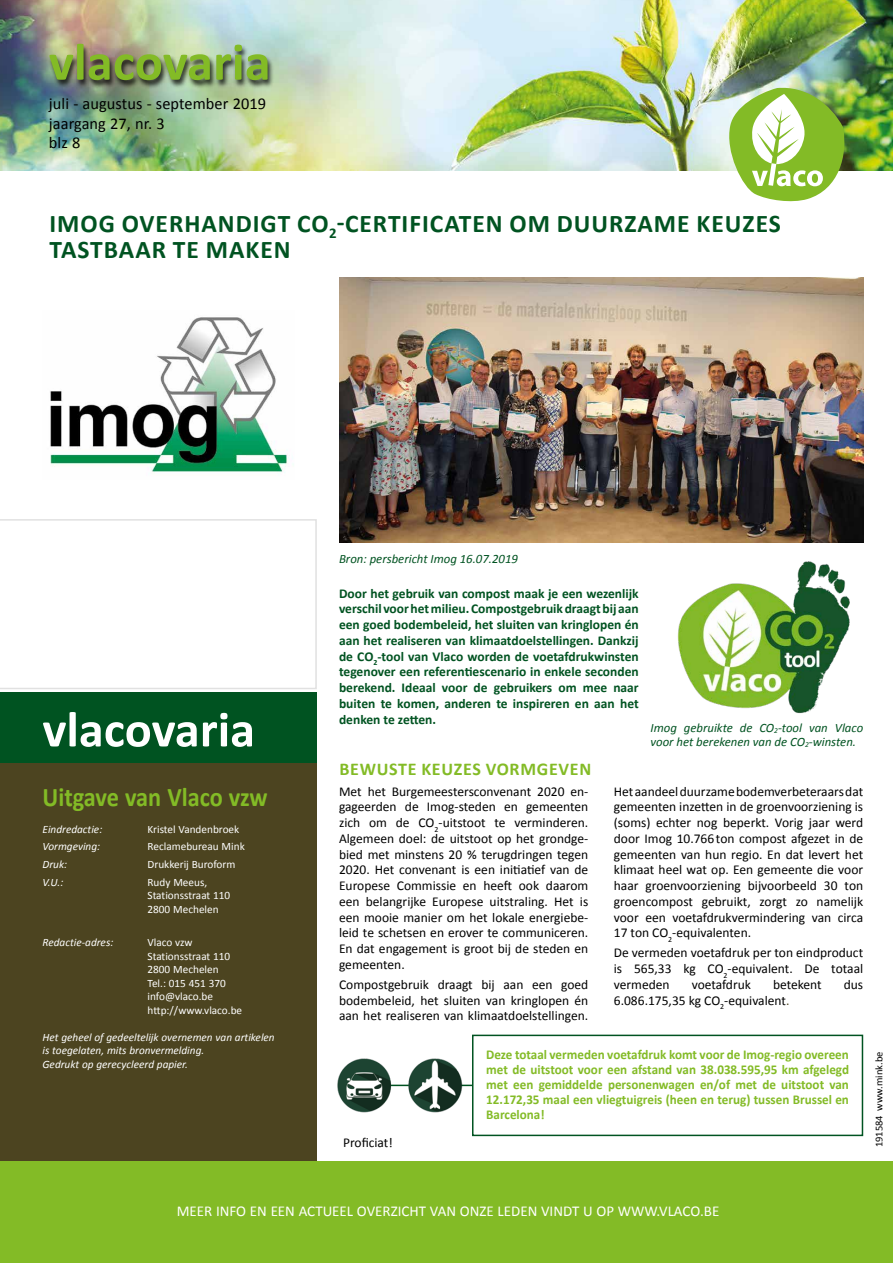
<style>
.page{position:relative;width:893px;height:1263px;background:#fff}
.page>*{position:absolute;margin:0;border:0;box-sizing:border-box;transform-origin:0 0}
.t1{font:700 52.8px "Calibri";color:#83bb26}
.t2{font:700 50.55px "Calibri";color:#fff}
.t3{font:700 27px "Calibri";color:#83bb26;scale:.9 1}
.t4{font:700 25.5px/25.5px "Calibri";letter-spacing:.04em;color:#005321}
.t5{font:700 18px "Calibri";letter-spacing:.04em;color:#83bb26}
.t6{font:16.5px/19.8px "Calibri";letter-spacing:.005em;color:#000}
.t7{font:15px "Calibri";color:#fff}
.t8{font:13.5px/15.8px "Calibri";color:#000;text-align:justify}
.t9{font:700 13.5px/15.8px "Calibri";color:#005321;text-align:justify}
.t10{font:700 13.5px/15px "Calibri";color:#83bb26;text-align:justify}
.t11{font:italic 12.75px/14.2px "Calibri";color:#005321}
.t12{font:11.25px/13.5px "Calibri";color:#fff}
.t13{font:italic 11.25px/13.5px "Calibri";color:#fff}
.t14{font:10.5px "Calibri";color:#000}
.s1{color:#4c4420}
</style>
<div class="page">
<hr style="left:356px;top:1085px;width:116px;height:1px;background:#005321">
<div style="left:0;top:758px;width:317px;height:412px;background:#4c4420"></div>
<img style="left:0;top:0;width:893px;height:170px">
<div style="left:0;top:1161px;width:893px;height:102px;background:#83bb26"></div>
<div style="left:0;top:692px;width:317px;height:71px;background:#005321"></div>
<svg style="left:729px;top:88px;width:115px;height:113px"></svg>
<svg style="left:0;top:519px;width:317px;height:170px"></svg>
<img style="left:50px;top:317px;width:244px;height:156px">
<img style="left:339px;top:277px;width:524px;height:265px">
<img style="left:657px;top:535px;width:207px;height:179px">
<img style="left:337px;top:1058px;width:133px;height:55px">
<div style="left:472px;top:1035px;width:391px;height:101px;border:2px solid #005321"></div>
<div style="left:47px;top:44px;width:227px;height:45px;background:#000;opacity:.75"></div>
<h1 class="t1" style="left:49px;top:29px;width:223px">vlacovaria</h1>
<p class="t6" style="left:49px;top:93px;width:219px">juli - augustus - september 2019 jaargang 27, nr. 3<br>blz 8</p>
<h3 class="t4" style="left:49px;top:210px;width:733px">IMOG OVERHANDIGT CO<sub>2</sub>-CERTIFICATEN OM DUURZAME KEUZES<br>TASTBAAR TE MAKEN</h3>
<h2 class="t2" style="left:43px;top:698px;width:214px">vlacovaria</h2>
<h3 class="t3" style="left:43px;top:780px;width:252px">Uitgave van Vlaco vzw</h3>
<p class="t13" style="left:43px;top:822px;width:61px">Eindredactie:</p>
<p class="t12" style="left:148px;top:822px;width:93px">Kristel Vandenbroek</p>
<p class="t13" style="left:43px;top:839px;width:59px">Vormgeving:</p>
<p class="t12" style="left:148px;top:839px;width:99px">Reclamebureau Mink</p>
<p class="t13" style="left:43px;top:857px;width:26px">Druk:</p>
<p class="t12" style="left:148px;top:857px;width:89px">Drukkerij Buroform</p>
<p class="t13" style="left:43px;top:875px;width:22px">V.U.:</p>
<p class="t12" style="left:148px;top:875px;width:84px">Rudy Meeus,<br>Stationsstraat 110<br>2800 Mechelen</p>
<p class="t13" style="left:43px;top:935px;width:72px">Redactie-adres:</p>
<p class="t12" style="left:148px;top:935px;width:96px">Vlaco vzw<br>Stationsstraat 110<br>2800 Mechelen<br>Tel.: 015 451 370 info@vlaco.be http://www.vlaco.be</p>
<p class="t13" style="left:43px;top:1030px;width:234px">Het geheel of gedeeltelijk overnemen van artikelen is toegelaten, mits bronvermelding.<br>Gedrukt op gerecycleerd papier.</p>
<p class="t11" style="left:339px;top:551px;width:180px">Bron: persbericht Imog 16.07.2019</p>
<p class="t9" style="left:339px;top:585px;width:301px">Door het gebruik van compost maak je een wezenlijk verschil voor het milieu. Compostgebruik draagt bij aan een goed bodembeleid, het sluiten van kringlopen én aan het realiseren van klimaatdoelstellingen. Dankzij de CO<sub>2</sub>-tool van Vlaco worden de voetafdrukwinsten tegenover een referentiescenario in enkele seconden berekend. Ideaal voor de gebruikers om mee naar buiten te komen, anderen te inspireren en aan het denken te zetten.</p>
<h3 class="t5" style="left:339px;top:758px;width:253px">BEWUSTE KEUZES VORMGEVEN</h3>
<p class="t11" style="left:651px;top:720px;width:214px">Imog gebruikte de CO<sub>2</sub>-tool van Vlaco voor het berekenen van de CO<sub>2</sub>-winsten.</p>
<p class="t8" style="left:339px;top:782px;width:251px;text-align:left">Met het Burgemeestersconvenant 2020 en&shy;gageerden de Imog-steden en gemeenten zich om de CO<sub>2</sub>-uitstoot te verminderen.<br>Algemeen doel: de uitstoot op het grondge&shy;bied met minstens 20 % terugdringen tegen 2020. Het convenant is een initiatief van de Europese Commissie en heeft ook daarom een belangrijke Europese uitstraling. Het is een mooie manier om het lokale energiebe&shy;leid te schetsen en erover te communiceren.<br>En dat engagement is groot bij de steden en gemeenten.</p>
<p class="t8" style="left:339px;top:976px;width:251px">Compostgebruik draagt bij aan een goed bodembeleid, het sluiten van kringlopen én aan het realiseren van klimaatdoelstellingen.</p>
<p class="t8" style="left:614px;top:783px;width:251px">Het aandeel duurzame bodemverbeteraars dat gemeenten inzetten in de groenvoorziening is (soms) echter nog beperkt. Vorig jaar werd door Imog 10.766ton compost afgezet in de gemeenten van hun regio. En dat levert het klimaat heel wat op. Een gemeente die voor haar groenvoorziening bijvoorbeeld 30 ton groencompost gebruikt, zorgt zo namelijk voor een voetafdrukvermindering van circa 17 ton CO<sub>2</sub>-equivalenten.</p>
<p class="t8" style="left:614px;top:944px;width:251px">De vermeden voetafdruk per ton eindproduct is 565,33 kg CO<sub>2</sub>-equivalent. De totaal vermeden</p>
<p class="t8" style="left:692px;top:976px;width:61px">voetafdruk</p>
<p class="t8" style="left:773px;top:976px;width:50px">betekent</p>
<p class="t8" style="left:844px;top:976px;width:21px">dus</p>
<p class="t8" style="left:614px;top:991px;width:175px">6.086.175,35 kg CO<sub>2</sub>-equivalent<span class="s1">.</span></p>
<p class="t8" style="left:343px;top:1134px;width:51px">Proficiat!</p>
<p class="t10" style="left:486px;top:1046px;width:364px">Deze totaal vermeden voetafdruk komt voor de Imog-regio overeen met de uitstoot voor een afstand van 38.038.595,95 km afgelegd met een gemiddelde personenwagen en/of met de uitstoot van 12.172,35 maal een vliegtuigreis (heen en terug) tussen Brussel en Barcelona!</p>
<p class="t14" style="left:872px;top:1147px;width:97px;rotate:-90deg">191584 www.mink.be</p>
<p class="t7" style="left:177px;top:1201px;width:544px">MEER INFO EN EEN ACTUEEL OVERZICHT VAN ONZE LEDEN VINDT U OP WWW.VLACO.BE</p>
</div>
